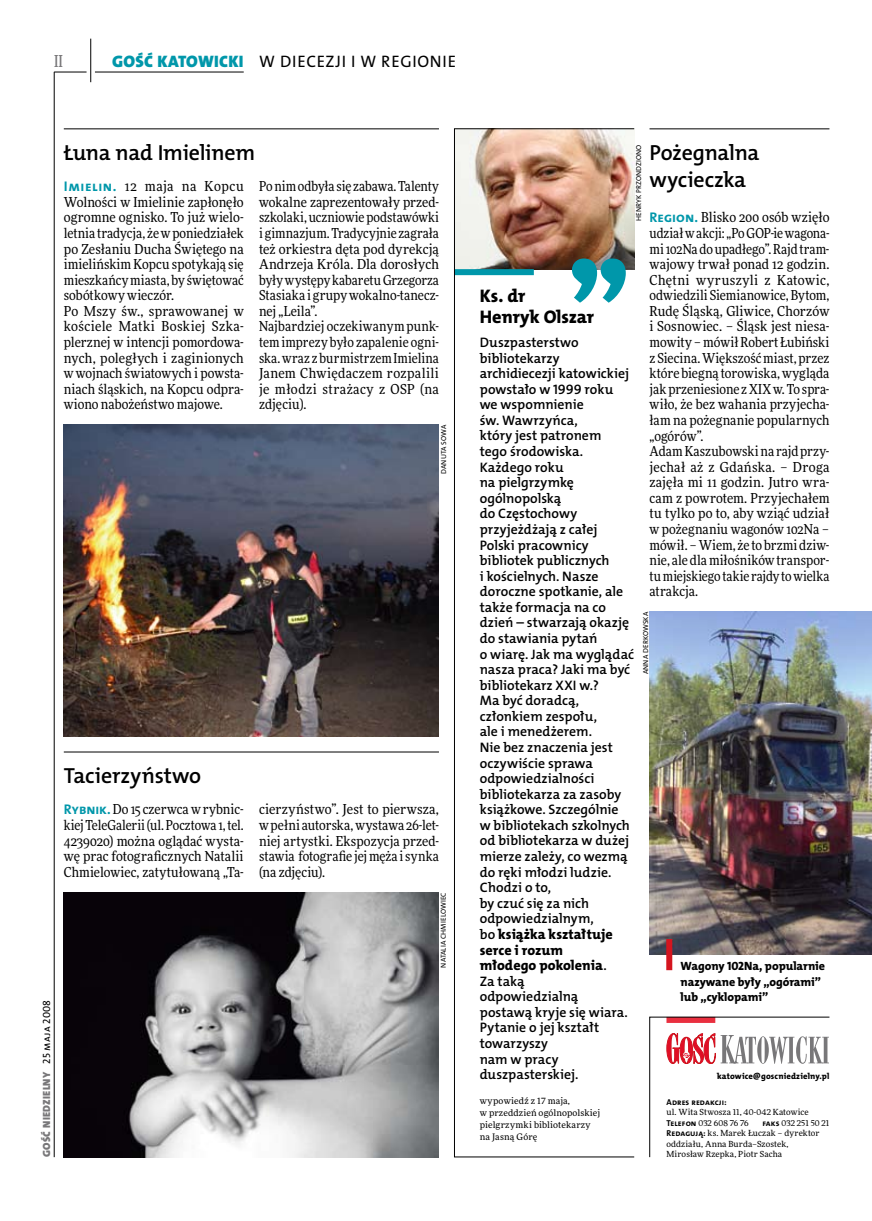
<style>
.page{position:relative;width:872px;height:1221px;background:#fff}
.page>*{position:absolute;margin:0;border:0;box-sizing:border-box;transform-origin:0 0}
.t1{font:21.9px/26.7px "The Mix HP6 Se Bld";letter-spacing:-.015em;color:#000}
.t2{font:18.3px/21.6px "The Mix HP8 Ex Bld";color:#000}
.t3{font:16.65px "The Mix HP5 Plain";color:#000}
.t4{font:16.65px "The Mix HP9 Blk";letter-spacing:.02em;color:#0097aa}
.t5{font:500 16.5px "Freeday Narrow";color:#787779;scale:.9 1}
.t6{font:14.1px/15.6px "The Mix HP8 Ex Bld";letter-spacing:.005em;color:#000}
.t7{font:13.8px/15.6px "Freeday Narrow News";letter-spacing:.005em;color:#000}
.t8{font:13.8px/15.6px "The Mix HP6 Se Bld";letter-spacing:-.005em;color:#000}
.t9{font:12px/15.6px "The Mix HP8 Ex Bld";letter-spacing:-.005em;color:#000}
.t10{font:10.5px "The Mix HP9 Blk";letter-spacing:.025em;color:#787779}
.t11{font:9px/12px "Freeday News";letter-spacing:.015em;color:#000}
.t12{font:8.55px "The Mix HP8 Ex Bld";letter-spacing:.02em;color:#000}
.t13{font:8.55px "The Mix HP7 Bld";letter-spacing:.005em;color:#000}
.t14{font:8.4px/10.5px "Freeday News";letter-spacing:.01em;color:#000}
.t15{font:7.2px "The Mix HP5 Plain";letter-spacing:.015em;color:#000}
.s1{font-family:"The Mix HP7 Bld";font-size:13.95px;color:#0097aa}
.s2{font-family:"The Mix HP5 Plain";color:#000}
.s3{font-family:"The Mix HP6 Se Bld";font-size:13.8px}
.s4{font-family:"The Mix HP7 Bld";font-size:8.55px}
</style>
<div class="page">
<hr style="left:54px;top:72px;width:1px;height:1085px;background:#000">
<hr style="left:90px;top:39px;width:1px;height:43px;background:#000">
<hr style="left:54px;top:72px;width:33px;height:1px;background:#000">
<hr style="left:95px;top:72px;width:149px;height:1px;background:#000">
<svg style="left:649px;top:1016px;width:181px;height:141px"></svg>
<hr style="left:64px;top:129px;width:375px;height:1px;background:#000">
<hr style="left:649px;top:129px;width:180px;height:1px;background:#000">
<hr style="left:64px;top:751px;width:375px;height:1px;background:#000">
<img style="left:649px;top:612px;width:223px;height:342px">
<img style="left:64px;top:892px;width:375px;height:264px">
<img style="left:64px;top:425px;width:375px;height:311px">
<div style="left:666px;top:939px;width:6px;height:31px;background:#d4151f"></div>
<img style="left:456px;top:131px;width:176px;height:138px">
<div style="left:454px;top:269px;width:80px;height:6px;background:#0097aa"></div>
<div style="left:454px;top:129px;width:180px;height:1027px;border:1px solid #000"></div>
<svg style="left:572px;top:258px;width:54px;height:45px"></svg>
<p class="t5" style="left:54px;top:50px;width:11px">II</p>
<p class="t4" style="left:112px;top:50px;width:133px">GOŚĆ KATOWICKI</p>
<p class="t3" style="left:259px;top:50px;width:31px">W DIECE</p>
<p class="t3" style="left:325px;top:50px;width:96px">ZJI IWREGIONIE</p>
<h1 class="t1" style="left:64px;top:139px;width:193px">Łuna nad Imielinem</h1>
<p class="t7" style="left:64px;top:178px;width:181px"><span class="s1">Imielin.</span> 12 maja na Kopcu<br>Wolności w Imielinie zapłonęło ogromne ognisko. To już wielo&shy;letnia tradycja, że wponiedziałek po Zesłaniu Ducha Świętego na imielińskim Kopcu spotykają się mieszkańcy miasta, by świętować sobótkowy wieczór.<br>Po Mszy św., sprawowanej w kościele Matki Boskiej Szka&shy;plerznej w intencji pomordowa&shy;nych, poległych i zaginionych w wojnach światowych i powsta&shy;niach śląskich, na Kopcu odpra&shy;wiono nabożeństwo majowe.</p>
<p class="t7" style="left:259px;top:178px;width:181px">Po nim odbyła się zabawa. Talenty wokalne zaprezentowały przed&shy;szkolaki, uczniowie podstawówki i gimnazjum. Tradycyjnie zagrała też orkiestra dęta pod dyrekcją<br>Andrzeja Króla. Dla dorosłych były występy kabaretu Grzegorza<br>Stasiaka i grupy wokalno-tanecz&shy;nej „Leila”.<br>Najbardziej oczekiwanym punk&shy;tem imprezy było zapalenie ogni&shy;ska. wraz z burmistrzem Imielina<br>Janem Chwiędaczem rozpalili je młodzi strażacy z OSP (na zdjęciu).</p>
<p class="t15" style="left:439px;top:474px;width:50px;rotate:-90deg">DAN UTA SOWA</p>
<h1 class="t1" style="left:64px;top:762px;width:139px">Tacierzyństwo</h1>
<p class="t7" style="left:64px;top:801px;width:181px;text-align:justify"><span class="s1">Rybnik.</span> Do 15 czerwca w rybnic&shy;kiej TeleGalerii (ul. Pocztowa 1, tel.<br>4239020) można oglądać wysta&shy;wę prac fotograficznych Natalii Chmielowiec, zatytułowaną „Ta-</p>
<p class="t7" style="left:259px;top:801px;width:181px;text-align:justify">cierzyństwo”. Jest to pierwsza, wpełni autorska, wystawa 26-let&shy;niej artystki. Ekspozycja przed&shy;stawia fotografie jej męża isynka (na zdjęciu).</p>
<p class="t15" style="left:439px;top:967px;width:76px;rotate:-90deg">NATALIA CHMIELOWIEC</p>
<p class="t10" style="left:40px;top:1156px;width:159px;rotate:-90deg">GOŚĆ NIEDZIELNY <span class="s2">25 MAJA 2008</span></p>
<h1 class="t1" style="left:649px;top:139px;width:111px">Pożegnalna wycieczka</h1>
<p class="t7" style="left:649px;top:209px;width:181px"><span class="s1">Region.</span> Blisko 200 osób wzięło udział wakcji: „Po GOP-ie wagona&shy;mi 102Na do upadłego”. Rajd tram&shy;wajowy trwał ponad 12 godzin.<br>Chętni wyruszyli z Katowic, odwiedzili Siemianowice, Bytom,<br>Rudę Śląską, Gliwice, Chorzów i Sosnowiec. – Śląsk jest niesa&shy;mowity – mówił Robert Łubiński z Siecina. Większość miast, przez które biegną torowiska, wygląda jak przeniesione zXIX w. To spra&shy;wiło, że bez wahania przyjecha&shy;łam na pożegnanie popularnych „ogórów”.<br>Adam Kaszubowski na rajd przy&shy;jechał aż z Gdańska. – Droga zajęła mi 11 godzin. Jutro wra&shy;cam z powrotem. Przyjechałem tu tylko po to, aby wziąć udział w pożegnaniu wagonów 102Na – mówił. – Wiem, że to brzmi dziw&shy;nie, ale dla miłośników transpor&shy;tu miejskiego takie rajdy to wielka atrakcja.</p>
<p class="t15" style="left:634px;top:221px;width:77px;rotate:-90deg">HENRYK PRZONDZIONO</p>
<h2 class="t2" style="left:480px;top:285px;width:116px">Ks. dr<br>Henryk Olszar</h2>
<p class="t8" style="left:480px;top:334px;width:156px">Duszpasterstwo bibliotekarzy archidiecezji katowickiej powstało w 1999 roku we wspomnienie<br>św. Wawrzyńca,<br>który jest patronem<br>tego środowiska.<br>Każdego roku<br>na pielgrzymkę ogólnopolską<br>do Częstochowy przyjeżdżają z całej<br>Polski pracownicy bibliotek publicznych<br>i kościelnych. Nasze doroczne spotkanie, ale także formacja na co dzień – stwarzają okazję do stawiania pytań<br>o wiarę. Jak ma wyglądać nasza praca? Jaki ma być bibliotekarz XXI w.?<br>Ma być doradcą, członkiem zespołu,<br>ale i menedżerem.<br>Nie bez znaczenia jest oczywiście sprawa odpowiedzialności bibliotekarza za zasoby książkowe. Szczególnie<br>w bibliotekach szkolnych od bibliotekarza w dużej mierze zależy, co wezmą do ręki młodzi ludzie.<br>Chodzi o to,<br>by czuć się za nich odpowiedzialnym,</p>
<p class="t6" style="left:480px;top:926px;width:134px"><span class="s3">bo</span> książka kształtuje serce i rozum młodego pokolenia<span class="s3">.</span></p>
<p class="t8" style="left:480px;top:973px;width:150px">Za taką<br>odpowiedzialną postawą kryje się wiara.<br>Pytanie o jej kształt towarzyszy<br>nam w pracy duszpasterskiej.</p>
<p class="t11" style="left:480px;top:1094px;width:122px">wypowiedź z 17 maja,<br>w przeddzień ogólnopolskiej pielgrzymki bibliotekarzy na Jasną Górę</p>
<p class="t15" style="left:641px;top:674px;width:64px;rotate:-90deg">ANNA DERKOWSKA</p>
<p class="t9" style="left:680px;top:958px;width:146px">Wagony 102Na, popularnie nazywane były „ogórami” lub „cyklopami”</p>
<p class="t12" style="left:717px;top:1070px;width:114px">katowice@goscniedzielny.pl</p>
<p class="t13" style="left:666px;top:1096px;width:62px">Adres redakcji:</p>
<p class="t14" style="left:666px;top:1106px;width:144px">ul. Wita Stwosza 11, 40-042 Katowice<br><span class="s4">Telefon</span> 032 608 76 76</p>
<p class="t14" style="left:666px;top:1117px;width:164px;text-indent:96px"><span class="s4">faks</span> 032 251 50 21<br><span class="s4">Redagują:</span> ks. Marek Łuczak – dyrektor oddziału, Anna Burda–Szostek,<br>Mirosław Rzepka, Piotr Sacha</p>
</div>
